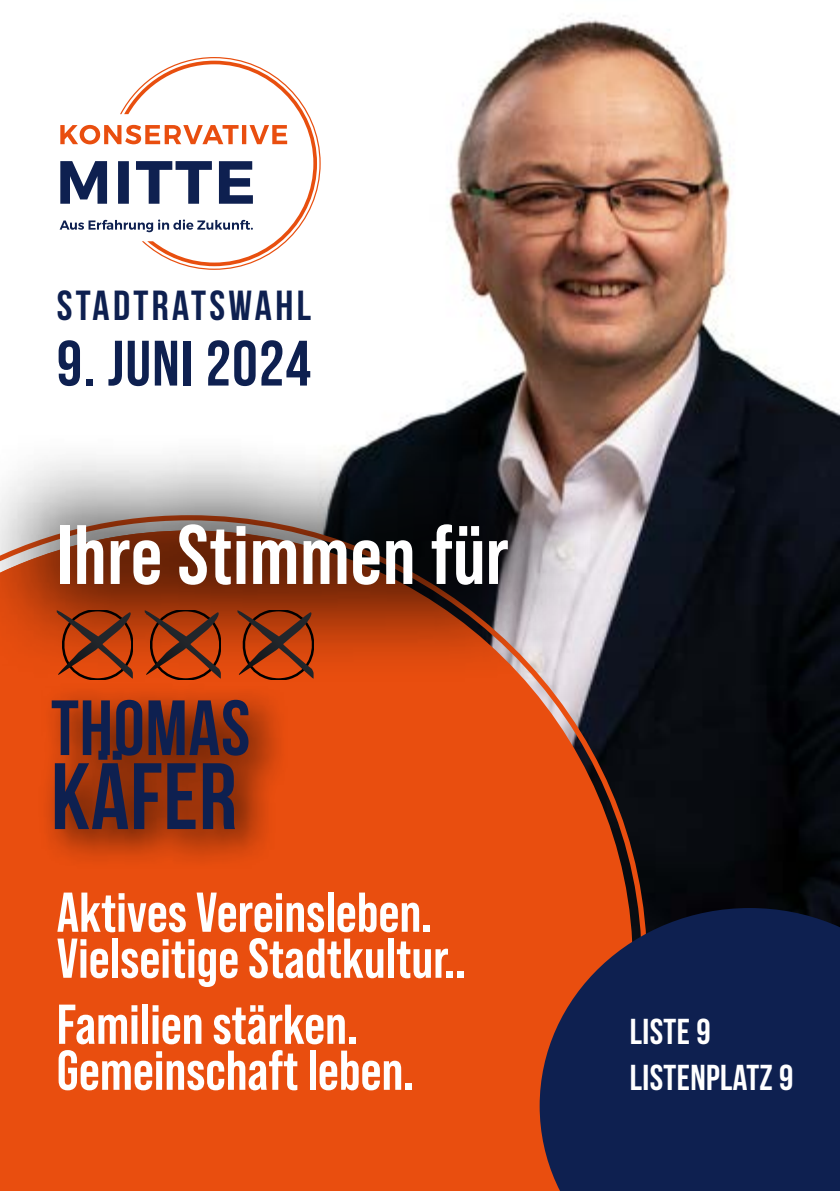
<style>
.page{position:relative;width:840px;height:1191px;background:#fff}
.page>*{position:absolute;margin:0;border:0;box-sizing:border-box;transform-origin:0 0}
.t1{font:700 94px "Bebas Neue";letter-spacing:.01em;color:#0e2050}
.t2{font:700 84px "Bebas Neue Pro";letter-spacing:.01em;color:#fff}
.t3{font:700 78px "Bebas Neue";letter-spacing:.01em;color:#0e2050}
.t4{font:700 64px "Bebas Neue";letter-spacing:.02em;color:#0e2050}
.t5{font:700 56px/46px "Bebas Neue Pro";color:#fff}
.t6{font:700 42px "Bebas Neue";letter-spacing:.08em;color:#0e2050}
.t7{font:700 36px/46px "Bebas Neue";letter-spacing:.01em;color:#fff}
</style>
<div class="page">
<img style="left:59px;top:19px;width:780px;height:889px">
<div style="left:0;top:530px;width:631px;height:661px;background:#e94e0f"></div>
<svg style="left:539px;top:908px;width:300px;height:283px;background:#242447"></svg>
<div style="left:0;top:427px;width:604px;height:258px;background:#000;opacity:.77"></div>
<svg style="left:234px;top:610px;width:79px;height:69px;background:#983711"></svg>
<svg style="left:54px;top:610px;width:79px;height:69px;background:#9b3811"></svg>
<svg style="left:142px;top:610px;width:79px;height:69px;background:#983711"></svg>
<div style="left:36px;top:682px;width:254px;height:190px;background:#000;opacity:.75"></div>
<svg style="left:120px;top:57px;width:200px;height:213px"></svg>
<svg style="left:60px;top:61px;width:257px;height:205px"></svg>
<p class="t6" style="left:57px;top:282px;width:255px">STADTRATSWAHL</p>
<p class="t4" style="left:57px;top:328px;width:255px">9. JUNI 2024</p>
<h2 class="t2" style="left:57px;top:507px;width:453px">Ihre Stimmen für</h2>
<h3 class="t3" style="left:51px;top:685px;width:200px">THOMAS</h3>
<h1 class="t1" style="left:51px;top:745px;width:187px">KÄFER</h1>
<p class="t5" style="left:57px;top:888px;width:411px">Aktives Vereinsleben.<br>Vielseitige Stadtkultur..</p>
<p class="t5" style="left:57px;top:1000px;width:359px">Familien stärken.<br>Gemeinschaft leben.</p>
<p class="t7" style="left:629px;top:1008px;width:165px">LISTE 9<br>LISTENPLATZ 9</p>
</div>
